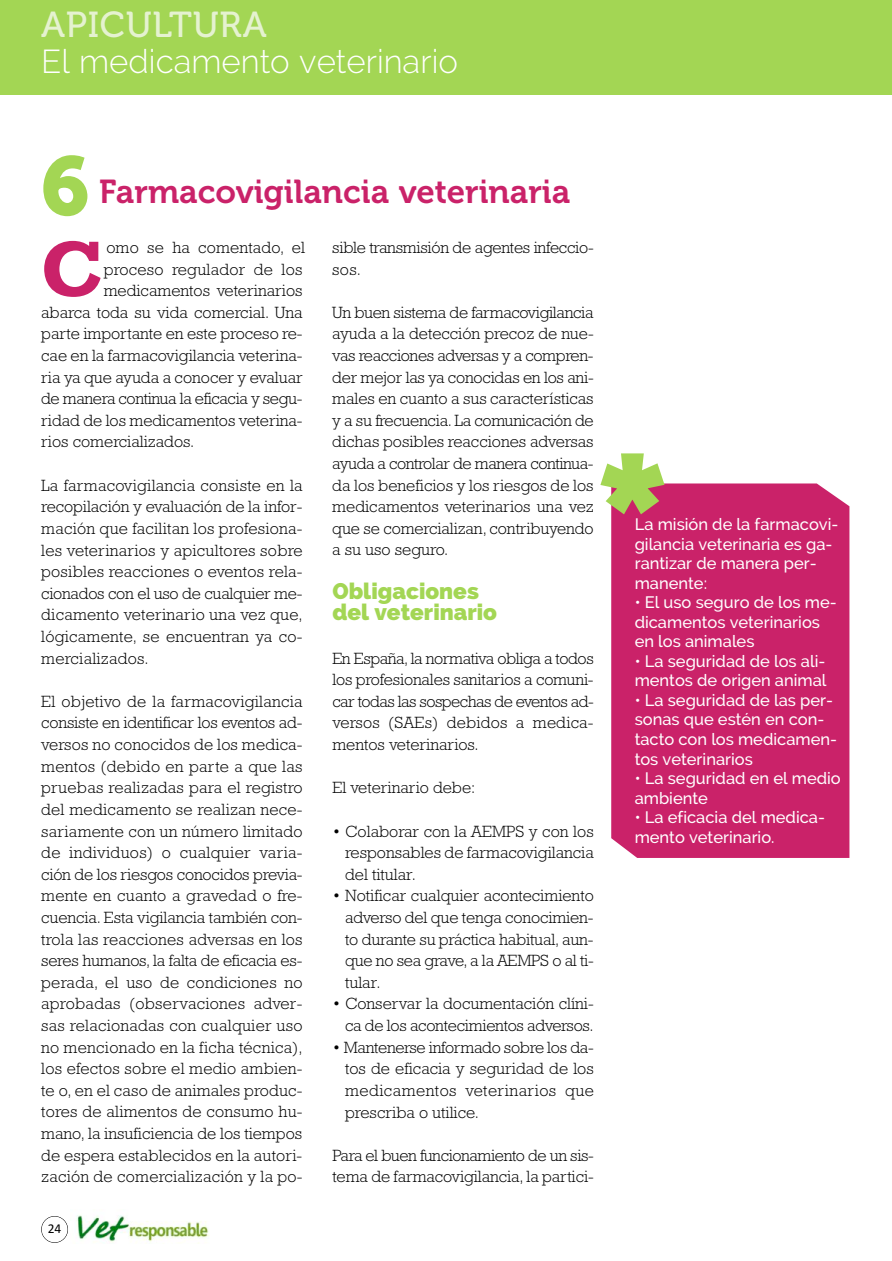
<style>
.page{position:relative;width:892px;height:1261px;background:#fff}
.page>*{position:absolute;margin:0;border:0;box-sizing:border-box;transform-origin:0 0}
.t1{font:150px "Museo 900";color:#a3d654}
.t2{font:82.5px "Museo 900";color:#a3d654}
.t3{font:700 80.1px "Rockwell Std";color:#ca2269}
.t4{font:36px "Museo 500";letter-spacing:.02em;color:#e5f2d0}
.t5{font:33px "Museo 700";color:#ca2269}
.t6{font:300 33px "Raleway";color:#fff}
.t7{font:800 22.5px/21.6px "Raleway";color:#a3d654}
.t8{font:300 16.5px/21.6px "Rockwell Std";color:#000;text-align:justify}
.t9{font:500 16.5px/19.5px "Raleway";color:#fff}
.t10{font:300 16.5px "Rockwell Std";letter-spacing:-.02em;color:#000}
.t11{font:13.5px "Calibri";color:#000}
</style>
<div class="page">
<div style="left:611px;top:483px;width:238px;height:374px;background:#ca2269"></div>
<div style="left:0;top:0;width:891px;height:95px;background:#a3d654"></div>
<div style="left:41px;top:1215px;width:27px;height:27px;border:1px solid #000;border-radius:50%"></div>
<img style="left:77px;top:1215px;width:132px;height:27px">
<h3 class="t4" style="left:41px;top:5px;width:227px">APICULTURA</h3>
<h3 class="t6" style="left:41px;top:42px;width:418px">El medicamento veterinario</h3>
<h2 class="t2" style="left:41px;top:139px;width:50px">6</h2>
<h3 class="t5" style="left:99px;top:173px;width:473px">Farmacovigilancia veterinaria</h3>
<h3 class="t3" style="left:41px;top:222px;width:64px">C</h3>
<p class="t8" style="left:106px;top:236px;width:200px">omo se ha comentado, el</p>
<p class="t8" style="left:104px;top:258px;width:200px">proceso regulador de los</p>
<p class="t8" style="left:104px;top:280px;width:200px">medicamentos veterinarios</p>
<p class="t8" style="left:41px;top:301px;width:263px">abarca toda su vida comercial. Una</p>
<p class="t8" style="left:41px;top:323px;width:263px">parte importante en este proceso re-</p>
<p class="t8" style="left:41px;top:344px;width:263px">cae en la farmacovigilancia veterina-</p>
<p class="t8" style="left:41px;top:366px;width:263px">ria ya que ayuda a conocer y evaluar</p>
<p class="t10" style="left:41px;top:389px;width:263px">de manera continua la eficacia y segu-</p>
<p class="t8" style="left:41px;top:409px;width:263px">ridad de los medicamentos veterina-</p>
<p class="t8" style="left:41px;top:431px;width:155px">rios comercializados.</p>
<p class="t8" style="left:41px;top:474px;width:263px">La farmacovigilancia consiste en la recopilación y evaluación de la infor&shy;mación que facilitan los profesiona&shy;les veterinarios y apicultores sobre posibles reacciones o eventos rela&shy;cionados con el uso de cualquier me&shy;dicamento veterinario una vez que, lógicamente, se encuentran ya co&shy;mercializados.</p>
<p class="t8" style="left:41px;top:690px;width:263px">El objetivo de la farmacovigilancia consiste en identificar los eventos ad&shy;versos no conocidos de los medica&shy;mentos (debido en parte a que las pruebas realizadas para el registro del medicamento se realizan nece&shy;sariamente con un número limitado de individuos) o cualquier varia&shy;ción de los riesgos conocidos previa&shy;mente en cuanto a gravedad o fre&shy;cuencia. Esta vigilancia también con&shy;trola las reacciones adversas en los seres humanos, la falta de eficacia es&shy;perada, el uso de condiciones no aprobadas (observaciones adver&shy;sas relacionadas con cualquier uso no mencionado en la ficha técnica), los efectos sobre el medio ambien&shy;te o, en el caso de animales produc&shy;tores de alimentos de consumo hu&shy;mano, la insuficiencia de los tiempos de espera establecidos en la autori&shy;zación de comercialización y la po-</p>
<p class="t11" style="left:48px;top:1219px;width:15px">24</p>
<p class="t8" style="left:332px;top:236px;width:263px">sible transmisión de agentes infeccio&shy;sos.</p>
<p class="t8" style="left:332px;top:301px;width:263px">Un buen sistema de farmacovigilancia ayuda a la detección precoz de nue&shy;vas reacciones adversas y a compren&shy;der mejor las ya conocidas en los ani&shy;males en cuanto a sus características y a su frecuencia. La comunicación de dichas posibles reacciones adversas ayuda a controlar de manera continua&shy;da los beneficios y los riesgos de los medicamentos veterinarios una vez que se comercializan, contribuyendo a su uso seguro.</p>
<h3 class="t7" style="left:332px;top:580px;width:166px">Obligaciones del veterinario</h3>
<p class="t8" style="left:332px;top:647px;width:263px">En España, la normativa obliga a todos los profesionales sanitarios a comuni&shy;car todas las sospechas de eventos ad&shy;versos (SAEs) debidos a medica&shy;mentos veterinarios.</p>
<p class="t8" style="left:332px;top:776px;width:144px">El veterinario debe:</p>
<p class="t8" style="left:345px;top:820px;width:250px;text-indent:-13px">• Colaborar con la AEMPS y con los responsables de farmacovigilancia del titular.</p>
<p class="t8" style="left:345px;top:884px;width:250px;text-indent:-13px">• Notificar cualquier acontecimiento adverso del que tenga conocimien&shy;to durante su práctica habitual, aun&shy;que no sea grave, a la AEMPS o al ti&shy;tular.</p>
<p class="t8" style="left:332px;top:992px;width:263px;text-align:right">• Conservar la documentación clíni&shy;ca de los acontecimientos adversos.</p>
<p class="t8" style="left:345px;top:1036px;width:250px;text-indent:-13px">• Mantenerse informado sobre los da&shy;tos de eficacia y seguridad de los medicamentos veterinarios que prescriba o utilice.</p>
<p class="t8" style="left:332px;top:1144px;width:263px">Para el buen funcionamiento de un sis&shy;tema de farmacovigilancia, la partici-</p>
<h1 class="t1" style="left:596px;top:423px;width:75px">*</h1>
<p class="t9" style="left:634px;top:514px;width:205px">La misión de la farmacovi&shy;gilancia veterinaria es ga&shy;rantizar de manera per&shy;manente:</p>
<p class="t9" style="left:634px;top:592px;width:203px">• El uso seguro de los me&shy;dicamentos veterinarios en los animales</p>
<p class="t9" style="left:634px;top:651px;width:193px">• La seguridad de los ali&shy;mentos de origen animal</p>
<p class="t9" style="left:634px;top:690px;width:204px">• La seguridad de las per&shy;sonas que estén en con&shy;tacto con los medicamen&shy;tos veterinarios</p>
<p class="t9" style="left:634px;top:768px;width:208px">• La seguridad en el medio ambiente</p>
<p class="t9" style="left:634px;top:807px;width:192px">• La eficacia del medica&shy;mento veterinario.</p>
</div>
